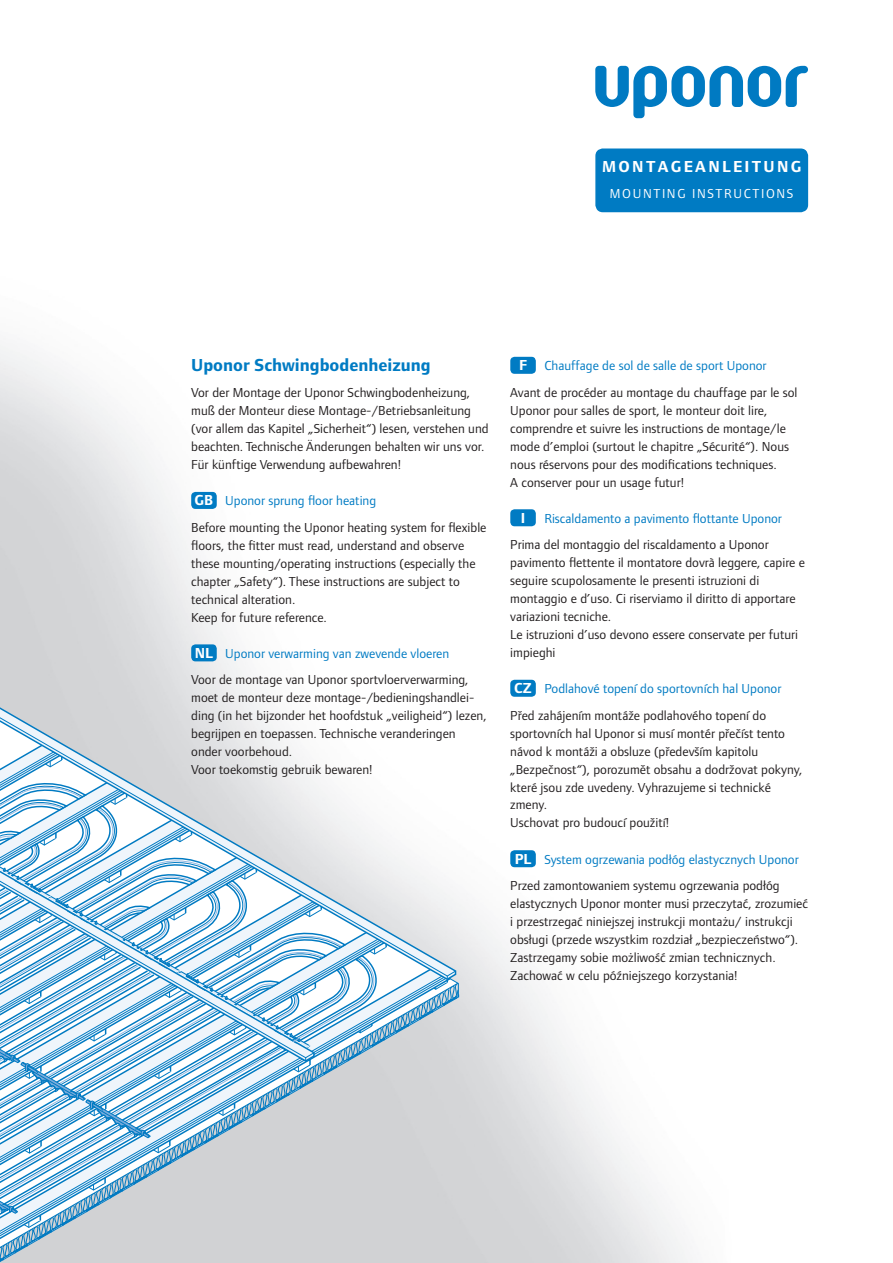
<style>
.page{position:relative;width:893px;height:1263px;background:#fff}
.page>*{position:absolute;margin:0;border:0;box-sizing:border-box;transform-origin:0 0}
.t1{font:700 18px "Foundry Form Sans";color:#007bc3}
.t2{font:700 16.5px "Foundry Form Sans";letter-spacing:.14em;color:#fff}
.t3{font:700 15px "Foundry Form Sans";color:#fff}
.t4{font:13.5px/18px "Foundry Form Sans";color:#231f20}
.t5{font:13.5px/18px "Foundry Form Sans CE";color:#231f20}
.t6{font:13.5px "Foundry Form Sans";color:#007bc3}
.t7{font:13.5px "Foundry Form Sans";letter-spacing:.12em;color:#fff}
.s1{font-weight:700;font-size:15px;color:#fff}
.s2{color:#007bc3}
.s3{font-family:"Foundry Form Sans";font-weight:700;font-size:15px;color:#fff}
</style>
<div class="page">
<svg style="left:0;top:699px;width:336px;height:40px"></svg>
<svg style="left:0;top:739px;width:459px;height:524px"></svg>
<svg style="left:595px;top:66px;width:213px;height:52px"></svg>
<div style="left:596px;top:149px;width:211px;height:63px;background:#007bc3;border-radius:7px"></div>
<div style="left:595px;top:149px;width:213px;height:63px;border:2px solid #007bc3;border-radius:7px"></div>
<div style="left:191px;top:492px;width:26px;height:17px;background:#007bc3;border-radius:4px"></div>
<div style="left:191px;top:644px;width:26px;height:17px;background:#007bc3;border-radius:4px"></div>
<div style="left:510px;top:357px;width:26px;height:17px;background:#007bc3;border-radius:4px"></div>
<div style="left:510px;top:509px;width:26px;height:17px;background:#007bc3;border-radius:4px"></div>
<div style="left:510px;top:680px;width:26px;height:17px;background:#007bc3;border-radius:4px"></div>
<div style="left:510px;top:850px;width:26px;height:17px;background:#007bc3;border-radius:4px"></div>
<p class="t2" style="left:602px;top:160px;width:201px">MONTAGEANLEITUNG</p>
<p class="t7" style="left:610px;top:188px;width:185px">MOUNTING INSTRUCTIONS</p>
<h1 class="t1" style="left:191px;top:358px;width:241px">Uponor Schwingbodenheizung</h1>
<p class="t4" style="left:191px;top:385px;width:299px">Vor der Montage der Uponor Schwingbodenheizung, muß der Monteur diese Montage-/Betriebsanleitung (vor allem das Kapitel „Sicherheit“) lesen, verstehen und beachten. Technische Änderungen behalten wir uns vor.<br>Für künftige Verwendung aufbewahren!</p>
<p class="t4" style="left:191px;top:489px;width:297px;line-height:26.4px"><span class="s1">GB</span> <span class="s2">Uponor sprung floor heating<br></span>Before mounting the Uponor heating system for flexible</p>
<p class="t4" style="left:191px;top:537px;width:286px">floors, the fitter must read, understand and observe these mounting/operating instructions (especially the chapter „Safety“). These instructions are subject to technical alteration.<br>Keep for future reference.</p>
<p class="t4" style="left:191px;top:641px;width:279px;line-height:26.4px"><span class="s1">NL</span> <span class="s2">Uponor verwarming van zwevende vloeren<br></span>Voor de montage van Uponor sportvloerverwarming,</p>
<p class="t4" style="left:191px;top:690px;width:297px">moet de monteur deze montage-/bedieningshandlei&shy;ding (in het bijzonder het hoofdstuk „veiligheid“) lezen, begrijpen en toepassen. Technische veranderingen onder voorbehoud.<br>Voor toekomstig gebruik bewaren!</p>
<p class="t3" style="left:519px;top:359px;width:9px">F</p>
<p class="t6" style="left:544px;top:361px;width:224px">Chauffage de sol de salle de sport Uponor</p>
<p class="t4" style="left:510px;top:384px;width:289px">Avant de procéder au montage du chauffage par le sol Uponor pour salles de sport, le monteur doit lire, comprendre et suivre les instructions de montage/le mode d’emploi (surtout le chapitre „Sécurité“). Nous nous réservons pour des modifications techniques.<br>A conserver pour un usage futur!</p>
<p class="t3" style="left:521px;top:512px;width:6px">I</p>
<p class="t6" style="left:544px;top:513px;width:239px">Riscaldamento a pavimento flottante Uponor</p>
<p class="t4" style="left:510px;top:537px;width:296px">Prima del montaggio del riscaldamento a Uponor pavimento flettente il montatore dovrà leggere, capire e seguire scupolosamente le presenti istruzioni di montaggio e d’uso. Ci riserviamo il diritto di apportare variazioni tecniche.<br>Le istruzioni d’uso devono essere conservate per futuri impieghi</p>
<p class="t5" style="left:510px;top:676px;width:272px;line-height:26.4px"><span class="s3">CZ</span> <span class="s2">Podlahové topení do sportovních hal Uponor<br></span>Před zahájením montáže podlahového topení do</p>
<p class="t5" style="left:510px;top:725px;width:294px">sportovních hal Uponor si musí montér přečíst tento návod k montáži a obsluze (především kapitolu „Bezpečnost“), porozumět obsahu a dodržovat pokyny, které jsou zde uvedeny. Vyhrazujeme si technické zmeny.<br>Uschovat pro budoucí použití!</p>
<p class="t5" style="left:510px;top:847px;width:290px;line-height:26.4px;text-indent:4px"><span class="s3">PL</span> <span class="s2">System ogrzewania podłóg elastycznych Uponor<br></span>Przed zamontowaniem systemu ogrzewania podłóg</p>
<p class="t5" style="left:510px;top:896px;width:299px">elastycznych Uponor monter musi przeczytać, zrozumieć i przestrzegać niniejszej instrukcji montażu/ instrukcji obsługi (przede wszystkim rozdział „bezpieczeństwo“).<br>Zastrzegamy sobie możliwość zmian technicznych.<br>Zachować w celu późniejszego korzystania!</p>
</div>
